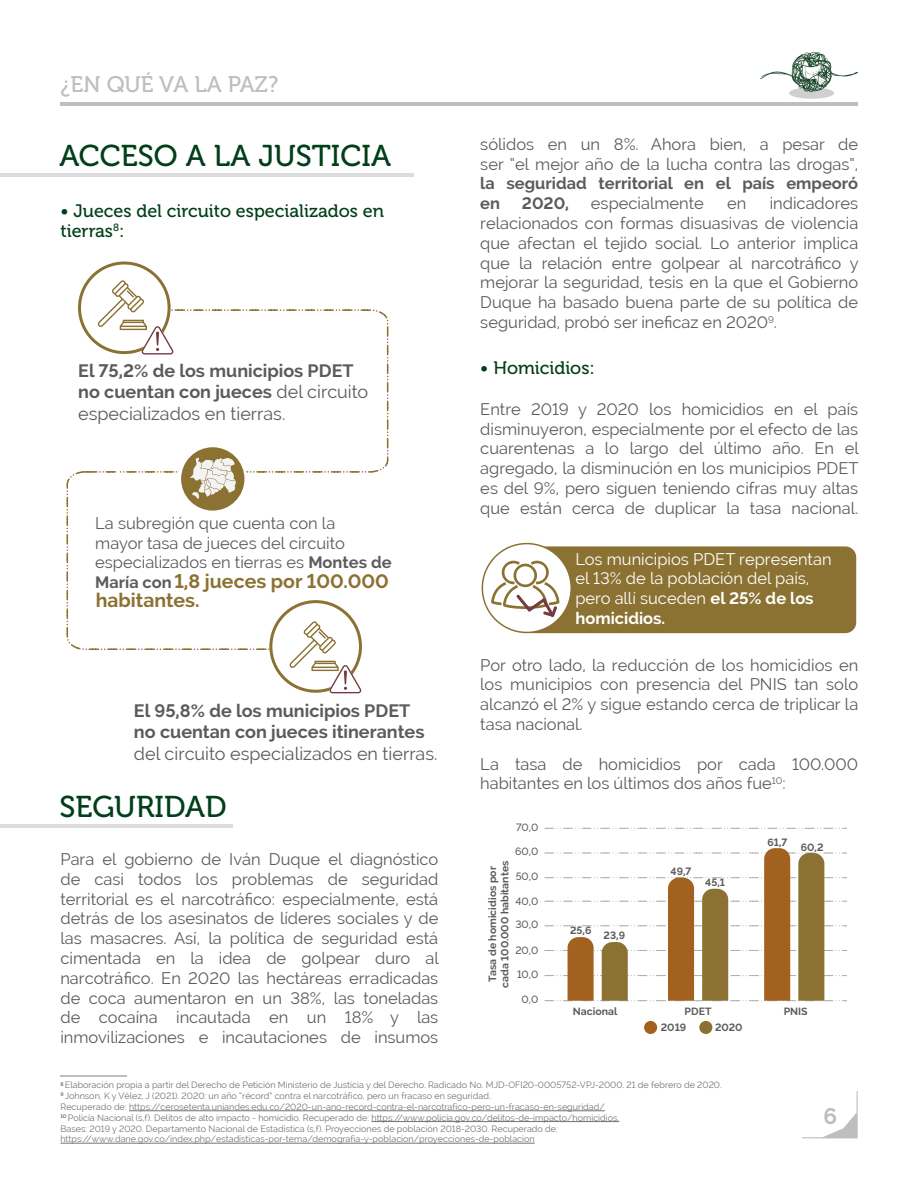
<style>
.page{position:relative;width:918px;height:1188px;background:#fff}
.page>*{position:absolute;margin:0;border:0;box-sizing:border-box;transform-origin:0 0}
.t1{font:30px "Museo 500";color:#003f19}
.t2{font:22.5px "Museo 500";color:#bebebe}
.t3{font:700 22.5px "Raleway";color:#bebebe}
.t4{font:700 19.5px/18.9px "Raleway";color:#8b7233}
.t5{font:700 18px/21.6px "Raleway";color:#5b5b5b}
.t6{font:18px/19.5px "Museo 500";color:#003f19}
.t7{font:18px "Raleway";color:#5b5b5b}
.t8{font:16.5px/19.8px "Raleway";color:#5b5b5b;text-align:justify}
.t9{font:16.5px/19.8px "Raleway";color:#fff}
.t10{font:700 16.5px/19.8px "Raleway";color:#5b5b5b}
.t11{font:700 10.5px/12.6px "Raleway";color:#5b5b5b;text-align:center}
.t12{font:500 10.5px "Raleway";color:#5b5b5b}
.t13{font:9px/10.8px "Raleway";color:#747373}
.s1{font-weight:400}
.s2{font-weight:700}
.s3{font-size:16.5px;color:#5b5b5b}
</style>
<div class="page">
<svg style="left:802px;top:1091px;width:56px;height:47px"></svg>
<hr style="left:60px;top:102px;width:798px;height:3px;background:#bebebe">
<img style="left:760px;top:53px;width:98px;height:46px">
<hr style="left:0;top:173px;width:413px;height:3px;background:#dcdcdc">
<hr style="left:0;top:825px;width:233px;height:3px;background:#dcdcdc">
<hr style="left:129px;top:1111px;width:476px;height:1px;background:#747373">
<hr style="left:372px;top:1121px;width:247px;height:1px;background:#747373">
<hr style="left:60px;top:1143px;width:475px;height:1px;background:#747373">
<hr style="left:60px;top:1075px;width:67px;height:1px;background:#bebebe">
<div style="left:522px;top:546px;width:334px;height:87px;background:#8b7233;border-radius:11px"></div>
<div style="left:482px;top:544px;width:89px;height:88px;background:#fff;border-radius:50%"></div>
<div style="left:482px;top:543px;width:90px;height:90px;border:2px solid #8b7233;border-radius:50%"></div>
<svg style="left:491px;top:560px;width:68px;height:57px"></svg>
<svg style="left:545px;top:828px;width:302px;height:1px"></svg>
<svg style="left:545px;top:848px;width:302px;height:153px"></svg>
<div style="left:644px;top:1021px;width:13px;height:13px;background:#a2611f;border-radius:50%"></div>
<div style="left:699px;top:1021px;width:13px;height:13px;background:#8b7233;border-radius:50%"></div>
<svg style="left:174px;top:309px;width:215px;height:164px"></svg>
<svg style="left:66px;top:470px;width:271px;height:180px"></svg>
<svg style="left:85px;top:471px;width:30px;height:2px"></svg>
<div style="left:271px;top:602px;width:89px;height:89px;background:#fff;border-radius:50%"></div>
<div style="left:269px;top:600px;width:93px;height:93px;border:3px solid #8b7233;border-radius:50%"></div>
<div style="left:78px;top:262px;width:93px;height:92px;border:3px solid #8b7233;border-radius:50%"></div>
<svg style="left:180px;top:446px;width:66px;height:66px"></svg>
<div style="left:178px;top:444px;width:69px;height:70px;border:3px solid #fff;border-radius:50%"></div>
<svg style="left:190px;top:458px;width:46px;height:41px"></svg>
<svg style="left:97px;top:280px;width:77px;height:75px"></svg>
<svg style="left:289px;top:621px;width:72px;height:72px"></svg>
<h2 class="t2" style="left:60px;top:72px;width:219px">¿EN QUÉ VA LA PAZ?</h2>
<h1 class="t1" style="left:59px;top:139px;width:333px">ACCESO A LA JUSTICIA</h1>
<p class="t6" style="left:60px;top:201px;width:325px">• Jueces del circuito especializados en tierras<sup>8</sup>:</p>
<p class="t5" style="left:78px;top:360px;width:292px">El 75,2% de los municipios PDET no cuentan con jueces <span class="s1">del circuito especializados en tierras.</span></p>
<p class="t8" style="left:95px;top:513px;width:298px;text-align:left">La subregión que cuenta con la<br>mayor tasa de jueces del circuito especializados en tierras es <span class="s2">Montes de</span></p>
<p class="t4" style="left:95px;top:572px;width:295px"><span class="s3">María con</span> 1,8 jueces por 100.000 habitantes.</p>
<p class="t5" style="left:134px;top:699px;width:292px">El 95,8% de los municipios PDET no cuentan con jueces itinerantes</p>
<p class="t7" style="left:134px;top:743px;width:305px">del circuito especializados en tierras.</p>
<h1 class="t1" style="left:59px;top:791px;width:169px">SEGURIDAD</h1>
<p class="t8" style="left:60px;top:849px;width:380px">Para el gobierno de Iván Duque el diagnóstico de casi todos los problemas de seguridad territorial es el narcotráfico: especialmente, está detrás de los asesinatos de líderes sociales y de las masacres. Así, la política de seguridad está cimentada en la idea de golpear duro al narcotráfico. En 2020 las hectáreas erradicadas de coca aumentaron en un 38%, las toneladas de cocaína incautada en un 18% y las inmovilizaciones e incautaciones de insumos</p>
<p class="t8" style="left:480px;top:134px;width:379px">sólidos en un 8%. Ahora bien, a pesar de ser “el mejor año de la lucha contra las drogas”,</p>
<p class="t10" style="left:480px;top:174px;width:379px">la seguridad territorial en el país empeoró en</p>
<p class="t8" style="left:480px;top:193px;width:380px;text-indent:289px">indicadores relacionados con formas disuasivas de violencia que afectan el tejido social. Lo anterior implica que la relación entre golpear al narcotráfico y mejorar la seguridad, tesis en la que el Gobierno Duque ha basado buena parte de su política de seguridad, probó ser ineficaz en 2020<sup>9</sup>.</p>
<p class="t10" style="left:522px;top:194px;width:49px">2020,</p>
<p class="t8" style="left:591px;top:193px;width:114px">especialmente</p>
<p class="t8" style="left:727px;top:193px;width:21px">en</p>
<p class="t6" style="left:480px;top:359px;width:116px">• Homicidios:</p>
<p class="t8" style="left:480px;top:399px;width:380px">Entre 2019 y 2020 los homicidios en el país disminuyeron, especialmente por el efecto de las cuarentenas a lo largo del último año. En el agregado, la disminución en los municipios PDET es del 9%, pero siguen teniendo cifras muy altas que están cerca de duplicar la tasa nacional.</p>
<p class="t9" style="left:575px;top:549px;width:258px">Los municipios PDET representan el 13% de la población del país, pero allí suceden <span class="s2">el 25% de los homicidios.</span></p>
<p class="t8" style="left:480px;top:655px;width:379px">Por otro lado, la reducción de los homicidios en los municipios con presencia del PNIS tan solo alcanzó el 2% y sigue estando cerca de triplicar la tasa nacional.</p>
<p class="t8" style="left:480px;top:754px;width:379px">La tasa de homicidios por cada 100.000 habitantes en los últimos dos años fue<sup>10</sup>:</p>
<p class="t12" style="left:516px;top:822px;width:24px">70,0</p>
<p class="t12" style="left:515px;top:846px;width:25px">60,0</p>
<p class="t11" style="left:486px;top:988px;width:129px;rotate:-90deg">Tasa de homicidios por cada 100.000 habitantes</p>
<p class="t12" style="left:516px;top:871px;width:24px">50,0</p>
<p class="t12" style="left:516px;top:895px;width:24px">40,0</p>
<p class="t12" style="left:515px;top:919px;width:24px">30,0</p>
<p class="t12" style="left:515px;top:944px;width:25px">20,0</p>
<p class="t12" style="left:517px;top:968px;width:23px">10,0</p>
<p class="t12" style="left:522px;top:993px;width:18px">0,0</p>
<p class="t11" style="left:570px;top:924px;width:23px">25,6</p>
<p class="t11" style="left:604px;top:929px;width:23px">23,9</p>
<p class="t11" style="left:573px;top:1005px;width:46px">Nacional</p>
<p class="t11" style="left:671px;top:865px;width:22px">49,7</p>
<p class="t11" style="left:705px;top:876px;width:21px">45,1</p>
<p class="t11" style="left:768px;top:836px;width:21px">61,7</p>
<p class="t11" style="left:801px;top:841px;width:24px">60,2</p>
<p class="t11" style="left:685px;top:1005px;width:28px">PDET</p>
<p class="t11" style="left:784px;top:1005px;width:25px">PNIS</p>
<p class="t11" style="left:715px;top:1021px;width:29px">2020</p>
<p class="t11" style="left:661px;top:1021px;width:27px">2019</p>
<p class="t13" style="left:60px;top:1080px;width:663px"><sup>8</sup> Elaboración propia a partir del Derecho de Petición Ministerio de Justicia y del Derecho. Radicado No. MJD-OFI20-0005752-VPJ-2000. 21 de febrero de 2020.<br><sup>9</sup> Johnson, K y Vélez, J (2021). 2020: un año “récord” contra el narcotráfico, pero un fracaso en seguridad.<br>Recuperado de: https://cerosetenta.uniandes.edu.co/2020-un-ano-record-contra-el-narcotrafico-pero-un-fracaso-en-seguridad/<br><sup>10</sup> Policía Nacional (s,f). Delitos de alto impacto - homicidio. Recuperado de: https://www.policia.gov.co/delitos-de-impacto/homicidios.<br>Bases: 2019 y 2020. Departamento Nacional de Estadística (s,f). Proyecciones de población 2018-2030. Recuperado de: https://www.dane.gov.co/index.php/estadisticas-por-tema/demografia-y-poblacion/proyecciones-de-poblacion</p>
<h2 class="t3" style="left:824px;top:1103px;width:15px">6</h2>
</div>
